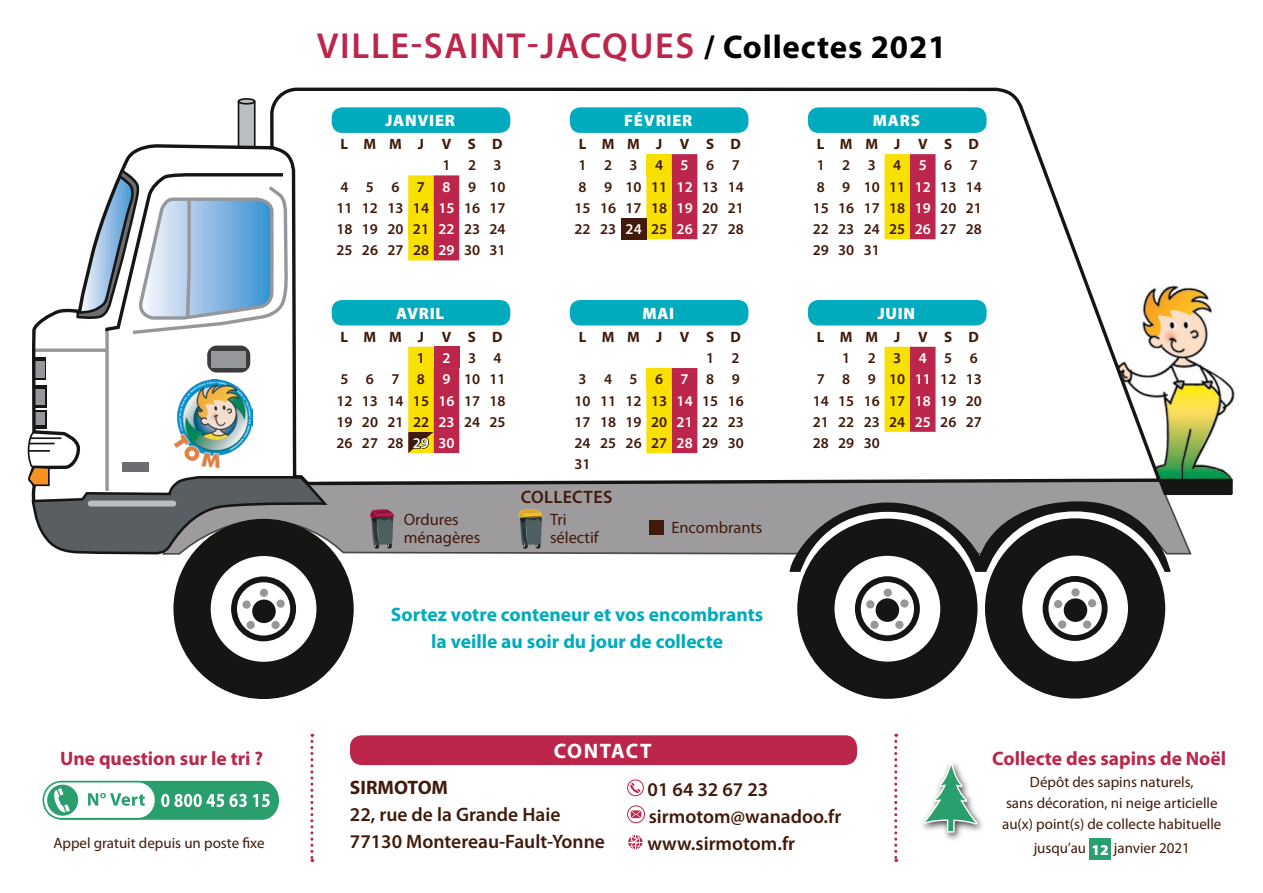
<style>
.page{position:relative;width:1263px;height:893px;background:#fff}
.page>*{position:absolute;margin:0;border:0;box-sizing:border-box;transform-origin:0 0}
.t1{font:600 36.3px "Myriad Pro";letter-spacing:.045em;color:#bc264b}
.t2{font:700 21px "Myriad Pro";letter-spacing:.055em;color:#fff}
.t3{font:600 19.5px/27px "Myriad Pro";color:#411a0b}
.t4{font:700 19.5px/27px "Myriad Pro";color:#00abbd;text-align:center}
.t5{font:700 19.5px "Myriad Pro";color:#bc264b}
.t6{font:700 19.5px "Myriad Pro";color:#411a0b}
.t7{font:600 18px "Myriad Pro";color:#411a0b}
.t8{font:16.5px/18px "Myriad Pro";color:#411a0b}
.t9{font:900 16.5px "Myriad Pro";letter-spacing:.045em;color:#fff}
.t10{font:600 15px/21.3px "Myriad Pro";color:#411a0b}
.t11{font:15px/21px "Myriad Pro";color:#411a0b;text-align:center}
.t12{font:700 15px "Myriad Pro";letter-spacing:1.075em;color:#411a0b}
.s1{font-weight:700;font-size:33px;color:#000}
.s2{color:#fff}
.s3{font-weight:700}
.s4{font-weight:900;color:#fff}
</style>
<div class="page">
<img style="left:1164px;top:285px;width:71px;height:192px">
<div style="left:173px;top:519px;width:181px;height:180px;background:#151514;border-radius:50%"></div>
<div style="left:211px;top:556px;width:105px;height:106px;background:#fff;border-radius:50%"></div>
<div style="left:231px;top:576px;width:65px;height:65px;background:#151514;border-radius:50%"></div>
<div style="left:237px;top:582px;width:53px;height:53px;background:#fff;border-radius:50%"></div>
<div style="left:260px;top:589px;width:8px;height:8px;background:#95979b;border-radius:50%"></div>
<div style="left:242px;top:600px;width:9px;height:9px;background:#95979b;border-radius:50%"></div>
<div style="left:247px;top:621px;width:8px;height:8px;background:#95979b;border-radius:50%"></div>
<div style="left:276px;top:600px;width:9px;height:8px;background:#95979b;border-radius:50%"></div>
<div style="left:271px;top:621px;width:9px;height:8px;background:#95979b;border-radius:50%"></div>
<div style="left:252px;top:600px;width:24px;height:23px;background:#151514;border-radius:50%"></div>
<div style="left:797px;top:519px;width:180px;height:180px;background:#151514;border-radius:50%"></div>
<div style="left:834px;top:556px;width:106px;height:106px;background:#fff;border-radius:50%"></div>
<div style="left:855px;top:576px;width:65px;height:65px;background:#151514;border-radius:50%"></div>
<div style="left:861px;top:582px;width:53px;height:53px;background:#fff;border-radius:50%"></div>
<div style="left:884px;top:588px;width:8px;height:9px;background:#95979b;border-radius:50%"></div>
<div style="left:866px;top:600px;width:8px;height:8px;background:#95979b;border-radius:50%"></div>
<div style="left:870px;top:621px;width:8px;height:8px;background:#95979b;border-radius:50%"></div>
<div style="left:900px;top:599px;width:8px;height:9px;background:#95979b;border-radius:50%"></div>
<div style="left:895px;top:621px;width:8px;height:8px;background:#95979b;border-radius:50%"></div>
<div style="left:876px;top:598px;width:23px;height:24px;background:#151514;border-radius:50%"></div>
<div style="left:985px;top:518px;width:180px;height:181px;background:#151514;border-radius:50%"></div>
<div style="left:1022px;top:556px;width:106px;height:105px;background:#fff;border-radius:50%"></div>
<div style="left:1043px;top:576px;width:64px;height:65px;background:#151514;border-radius:50%"></div>
<div style="left:1048px;top:582px;width:54px;height:53px;background:#fff;border-radius:50%"></div>
<div style="left:1071px;top:588px;width:8px;height:8px;background:#95979b;border-radius:50%"></div>
<div style="left:1054px;top:600px;width:8px;height:8px;background:#95979b;border-radius:50%"></div>
<div style="left:1058px;top:620px;width:8px;height:9px;background:#95979b;border-radius:50%"></div>
<div style="left:1088px;top:599px;width:8px;height:8px;background:#95979b;border-radius:50%"></div>
<div style="left:1083px;top:620px;width:8px;height:9px;background:#95979b;border-radius:50%"></div>
<div style="left:1064px;top:598px;width:23px;height:24px;background:#151514;border-radius:50%"></div>
<div style="left:327px;top:487px;width:463px;height:69px;background:#9e9b9e"></div>
<svg style="left:32px;top:308px;width:219px;height:121px"></svg>
<svg style="left:28px;top:429px;width:299px;height:127px"></svg>
<svg style="left:75px;top:98px;width:193px;height:238px"></svg>
<div style="left:88px;top:501px;width:88px;height:6px;background:#bbbec1;border-radius:3px"></div>
<svg style="left:268px;top:87px;width:896px;height:400px"></svg>
<svg style="left:790px;top:477px;width:443px;height:95px"></svg>
<img style="left:160px;top:380px;width:93px;height:101px">
<svg style="left:408px;top:175px;width:51px;height:85px;background:#d6782d"></svg>
<div style="left:408px;top:218px;width:26px;height:21px;background:#f8e100"></div>
<svg style="left:408px;top:347px;width:51px;height:106px;background:#ce7828"></svg>
<div style="left:570px;top:133px;width:178px;height:151px;background:#fff"></div>
<svg style="left:646px;top:154px;width:51px;height:85px;background:#d98426"></svg>
<div style="left:621px;top:218px;width:25px;height:21px;background:#411a0b"></div>
<svg style="left:646px;top:368px;width:51px;height:85px;background:#da8526"></svg>
<svg style="left:884px;top:154px;width:51px;height:85px;background:#da8527"></svg>
<svg style="left:884px;top:347px;width:51px;height:85px;background:#da8627"></svg>
<div style="left:332px;top:107px;width:178px;height:26px;background:#00abbd;border-radius:10px"></div>
<div style="left:332px;top:300px;width:178px;height:25px;background:#00abbd;border-radius:10px"></div>
<div style="left:570px;top:107px;width:178px;height:26px;background:#00abbd;border-radius:10px"></div>
<div style="left:570px;top:300px;width:178px;height:25px;background:#00abbd;border-radius:10px"></div>
<div style="left:808px;top:107px;width:178px;height:26px;background:#00abbd;border-radius:10px"></div>
<div style="left:808px;top:300px;width:178px;height:25px;background:#00abbd;border-radius:10px"></div>
<div style="left:649px;top:520px;width:15px;height:15px;background:#411a0b"></div>
<div style="left:919px;top:759px;width:67px;height:82px;background:#000;opacity:.75"></div>
<svg style="left:922px;top:762px;width:57px;height:71px"></svg>
<div style="left:350px;top:735px;width:507px;height:30px;background:#bc264b;border-radius:12px"></div>
<svg style="left:630px;top:782px;width:11px;height:11px"></svg>
<div style="left:627px;top:780px;width:17px;height:16px;border:1px solid #bc264b;border-radius:50%"></div>
<svg style="left:631px;top:810px;width:10px;height:8px"></svg>
<div style="left:627px;top:806px;width:18px;height:17px;border:1px solid #bc264b;border-radius:50%"></div>
<svg style="left:628px;top:835px;width:15px;height:15px"></svg>
<div style="left:1089px;top:838px;width:22px;height:21px;background:#289f6d"></div>
<svg style="left:43px;top:780px;width:236px;height:40px"></svg>
<svg style="left:310px;top:734px;width:3px;height:128px"></svg>
<svg style="left:894px;top:734px;width:3px;height:128px"></svg>
<svg style="left:370px;top:509px;width:25px;height:40px"></svg>
<svg style="left:519px;top:509px;width:24px;height:40px"></svg>
<h3 class="t5" style="left:60px;top:745px;width:205px">Une question sur le tri ?</h3>
<p class="t11" style="left:53px;top:832px;width:213px">Appel gratuit depuis un poste fixe</p>
<h1 class="t1" style="left:317px;top:23px;width:631px">VILLE-SAINT-JACQUES <span class="s1">/ Collectes 2021</span></h1>
<p class="t9" style="left:385px;top:110px;width:71px">JANVIER</p>
<p class="t12" style="left:341px;top:134px;width:164px">LMMJVSD</p>
<p class="t10" style="left:336px;top:154px;width:171px;text-indent:106px">123<br>4567<span class="s2">8</span>910<br>11 12 13 14 <span class="s2">15</span> 16 17<br>18 19 20 21 <span class="s2">22</span> 23 24<br>25 26 27 28 <span class="s2">29</span> 30 31</p>
<p class="t9" style="left:624px;top:110px;width:70px">FÉVRIER</p>
<p class="t10" style="left:575px;top:133px;width:171px"><span class="s3">LMMJVSD<br></span>1234<span class="s2">5</span>67<br>8 9 1011<span class="s2">12</span>1314<br>15 16 17 18 <span class="s2">19</span> 20 21<br>22 23 <span class="s2">24</span> 25 <span class="s2">26</span> 27 28</p>
<p class="t9" style="left:396px;top:302px;width:50px">AVRIL</p>
<p class="t12" style="left:341px;top:327px;width:164px">LMMJVSD</p>
<p class="t10" style="left:417px;top:347px;width:86px">1<span class="s2">2</span>34</p>
<p class="t10" style="left:340px;top:368px;width:167px">5 6 7 8 <span class="s2">9</span>1011</p>
<p class="t10" style="left:336px;top:389px;width:171px">12 13 14 15 <span class="s2">16</span> 17 18</p>
<p class="t10" style="left:336px;top:411px;width:171px">19 20 21 22 <span class="s2">23</span> 24 25</p>
<p class="t10" style="left:336px;top:432px;width:120px">26 27 28 <span class="s2">29 30</span></p>
<p class="t9" style="left:642px;top:302px;width:33px">MAI</p>
<p class="t12" style="left:579px;top:327px;width:164px">LMMJVSD</p>
<p class="t10" style="left:574px;top:347px;width:171px;text-indent:132px">1 2<br>3456<span class="s2">7</span>89<br>10 11 12 13 <span class="s2">14</span> 15 16<br>17 18 19 20 <span class="s2">21</span> 22 23<br>24 25 26 27 <span class="s2">28</span> 29 30<br>31</p>
<p class="t7" style="left:521px;top:485px;width:34px">Collectes</p>
<p class="t8" style="left:404px;top:510px;width:78px">Ordures ménagères</p>
<p class="t8" style="left:550px;top:510px;width:50px">Tri sélectif</p>
<p class="t8" style="left:671px;top:518px;width:93px">Encombrants</p>
<h3 class="t4" style="left:391px;top:600px;width:374px">Sortez votre conteneur et vos encombrants la veille au soir du jour de collecte</h3>
<p class="t9" style="left:873px;top:110px;width:49px">MARS</p>
<p class="t10" style="left:813px;top:133px;width:171px"><span class="s3">LMMJVSD<br></span>1234<span class="s2">5</span>67<br>8 9 1011<span class="s2">12</span>1314<br>15 16 17 18 <span class="s2">19</span> 20 21<br>22 23 24 25 <span class="s2">26</span> 27 28<br>29 30 31</p>
<p class="t9" style="left:878px;top:302px;width:39px">JUIN</p>
<p class="t12" style="left:817px;top:327px;width:164px">LMMJVSD</p>
<p class="t10" style="left:842px;top:347px;width:137px">123<span class="s2">4</span>56</p>
<p class="t10" style="left:817px;top:368px;width:167px">7 8 9 10<span class="s2">11</span>1213</p>
<p class="t10" style="left:813px;top:389px;width:171px">14 15 16 17 <span class="s2">18</span> 19 20</p>
<p class="t10" style="left:813px;top:411px;width:171px">21 22 23 24 <span class="s2">25</span> 26 27</p>
<p class="t10" style="left:813px;top:432px;width:69px">28 29 30</p>
<h2 class="t2" style="left:554px;top:737px;width:99px">Contact</h2>
<h3 class="t6" style="left:350px;top:775px;width:58px">SIRMOTO</h3>
<h3 class="t6" style="left:432px;top:775px;width:18px">M</h3>
<h3 class="t3" style="left:350px;top:801px;width:257px">22, rue de la Grande Haie<br>77130 Montereau-Fault-Yonne</h3>
<h3 class="t3" style="left:647px;top:775px;width:195px">01 64 32 67 23 sirmotom@wanadoo.fr www.sirmotom.fr</h3>
<h3 class="t5" style="left:992px;top:745px;width:236px">Collecte des sapins de Noël</h3>
<p class="t11" style="left:1002px;top:771px;width:221px">Dépôt des sapins naturels,<br>sans décoration, ni neige articielle au(x) point(s) de collecte habituelle</p>
<p class="t11" style="left:1034px;top:837px;width:158px">jusqu’au <span class="s4">12</span> janvier 2021</p>
</div>
